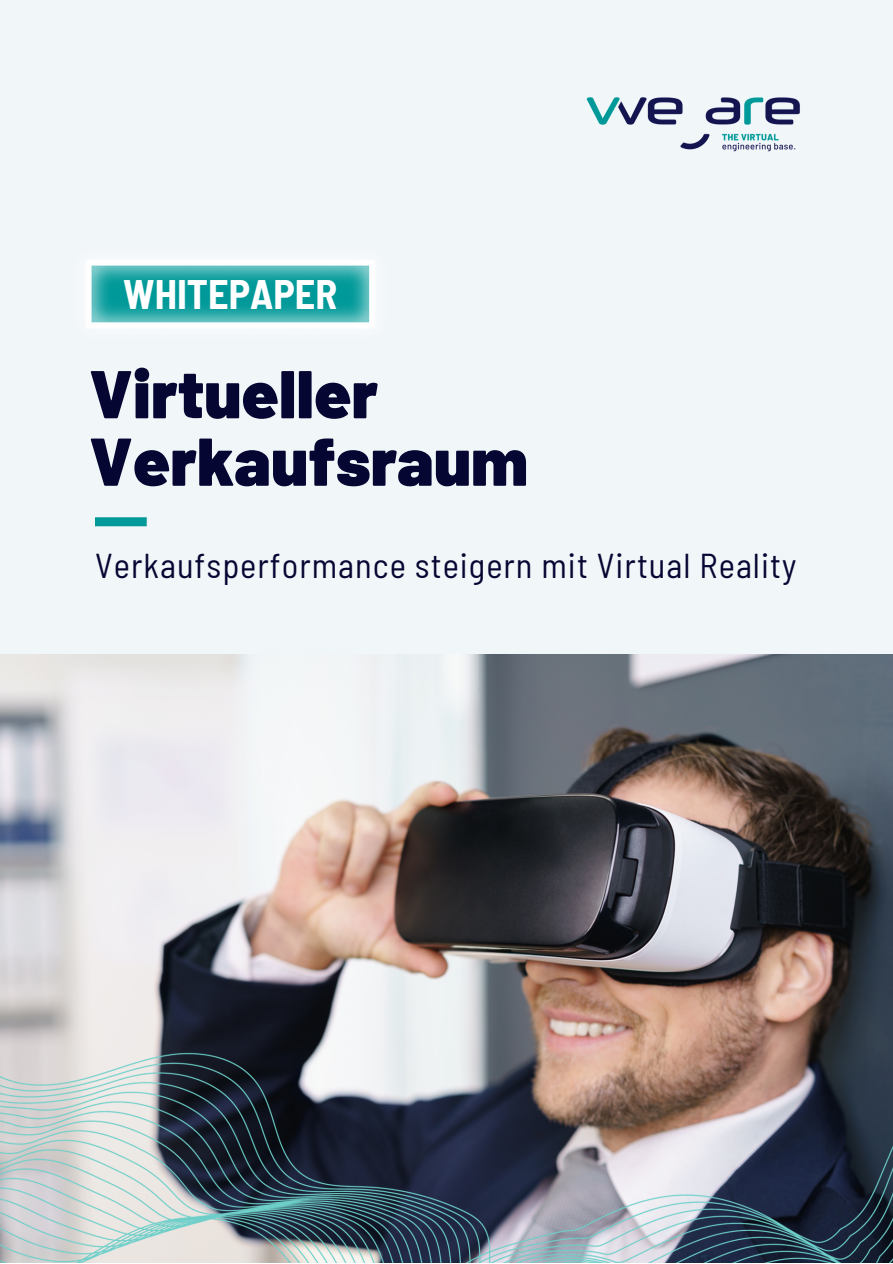
<style>
.page{position:relative;width:893px;height:1264px;background:#fff}
.page>*{position:absolute;margin:0;border:0;box-sizing:border-box;transform-origin:0 0}
.t1{font:900 67.5px/67.5px "Barlow";color:#060633}
.t2{font:700 semi-condensed 40.35px "Barlow";color:#fff}
.t3{font:semi-condensed 34.5px "Barlow";letter-spacing:.03em;color:#060633}
</style>
<div class="page">
<div style="left:0;top:0;width:892px;height:1262px;background:#f1f6f9"></div>
<div style="left:95px;top:517px;width:52px;height:9px;background:#099"></div>
<img style="left:586px;top:97px;width:214px;height:55px">
<img style="left:0;top:654px;width:892px;height:283px">
<img style="left:0;top:937px;width:892px;height:325px">
<img style="left:86px;top:260px;width:289px;height:68px">
<p class="t2" style="left:123px;top:269px;width:215px">WHITEPAPER</p>
<p class="t1" style="left:89px;top:357px;width:440px">Virtueller<br>Verkaufsraum</p>
<p class="t3" style="left:95px;top:543px;width:702px">Verkaufsperformance steigern mit Virtual Reality</p>
</div>
